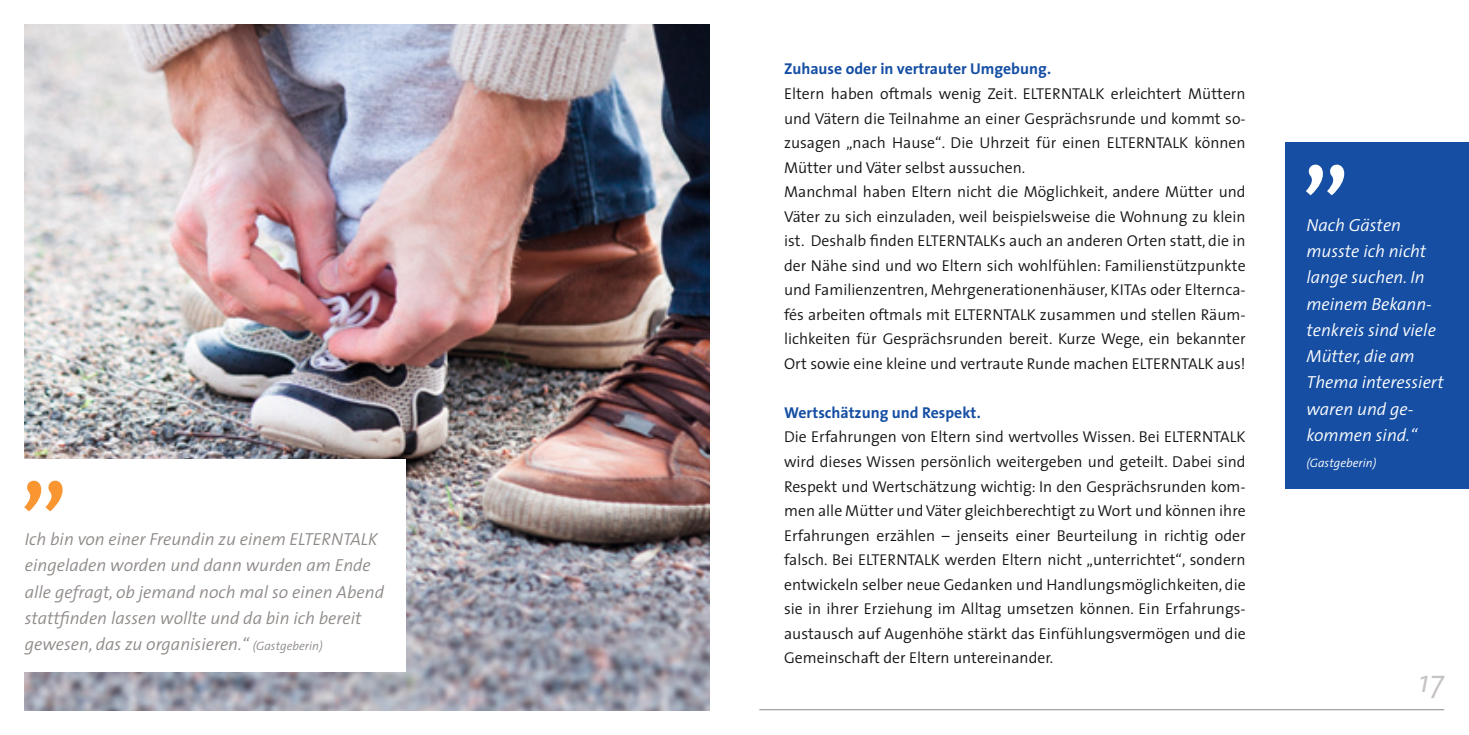
<style>
.page{position:relative;width:1469px;height:735px;background:#fff}
.page>*{position:absolute;margin:0;border:0;box-sizing:border-box;transform-origin:0 0}
.t1{font:600 105px "The Sans";color:#fff}
.t2{font:600 105px "The Sans";color:#f99632}
.t3{font:italic 300 31.5px "The Sans";color:#c6c3c2}
.t4{font:italic 300 17.5px/26.2px "The Sans";color:#8f8a88}
.t5{font:italic 300 17.5px/26.2px "The Sans";color:#fff}
.t6{font:300 15.75px/24.5px "The Sans";color:#131413}
.t7{font:700 15.75px "The Sans";color:#154ea3}
.t8{font:italic 300 12.25px "The Sans";color:#fff}
.s1{font-size:12.25px}
</style>
<div class="page">
<div style="left:1285px;top:142px;width:183px;height:346px;background:#154ea3"></div>
<img style="left:25px;top:25px;width:684px;height:684px">
<div style="left:0;top:459px;width:406px;height:212px;background:#fff"></div>
<hr style="left:759px;top:708px;width:685px;height:1px;background:#8f8a88">
<h1 class="t2" style="left:20px;top:371px;width:49px">„</h1>
<p class="t4" style="left:25px;top:525px;width:361px">Ich bin von einer Freundin zu einem ELTERNTALK eingeladen worden und dann wurden am Ende alle gefragt, ob jemand noch mal so einen Abend stattfinden lassen wollte und da bin ich bereit gewesen, das zu organisieren.“ <span class="s1">(Gastgeberin)</span></p>
<p class="t7" style="left:784px;top:56px;width:268px">Zuhause oder in vertrauter Umgebung.</p>
<p class="t6" style="left:784px;top:81px;width:463px">Eltern haben oftmals wenig Zeit. ELTERNTALK erleichtert Müttern und Vätern die Teilnahme an einer Gesprächsrunde und kommt so&shy;zusagen „nach Hause“. Die Uhrzeit für einen ELTERNTALK können Mütter und Väter selbst aussuchen.<br>Manchmal haben Eltern nicht die Möglichkeit, andere Mütter und Väter zu sich einzuladen, weil beispielsweise die Wohnung zu klein ist. Deshalb finden ELTERNTALKs auch an anderen Orten statt, die in der Nähe sind und wo Eltern sich wohlfühlen: Familienstützpunkte und Familienzentren, Mehrgenerationenhäuser, KITAs oder Elternca&shy;fés arbeiten oftmals mit ELTERNTALK zusammen und stellen Räum&shy;lichkeiten für Gesprächsrunden bereit. Kurze Wege, ein bekannter Ort sowie eine kleine und vertraute Runde machen ELTERNTALK aus!</p>
<p class="t7" style="left:784px;top:399px;width:198px">Wertschätzung und Respekt.</p>
<p class="t6" style="left:784px;top:424px;width:463px;text-align:justify">Die Erfahrungen von Eltern sind wertvolles Wissen. Bei ELTERNTALK wird dieses Wissen persönlich weitergeben und geteilt. Dabei sind Respekt und Wertschätzung wichtig: In den Gesprächsrunden kom&shy;men alle Mütter und Väter gleichberechtigt zu Wort und können ihre Erfahrungen erzählen – jenseits einer Beurteilung in richtig oder falsch. Bei ELTERNTALK werden Eltern nicht „unterrichtet“, sondern entwickeln selber neue Gedanken und Handlungsmöglichkeiten, die sie in ihrer Erziehung im Alltag umsetzen können. Ein Erfahrungs&shy;austausch auf Augenhöhe stärkt das Einfühlungsvermögen und die Gemeinschaft der Eltern untereinander.</p>
<h1 class="t1" style="left:1301px;top:55px;width:49px">„</h1>
<p class="t5" style="left:1306px;top:211px;width:139px">Nach Gästen musste ich nicht lange suchen. In meinem Bekann&shy;tenkreis sind viele<br>Mütter, die am<br>Thema interessiert waren und ge&shy;kommen sind.“</p>
<p class="t8" style="left:1306px;top:452px;width:71px">(Gastgeberin)</p>
<h2 class="t3" style="left:1418px;top:655px;width:27px">17</h2>
</div>
